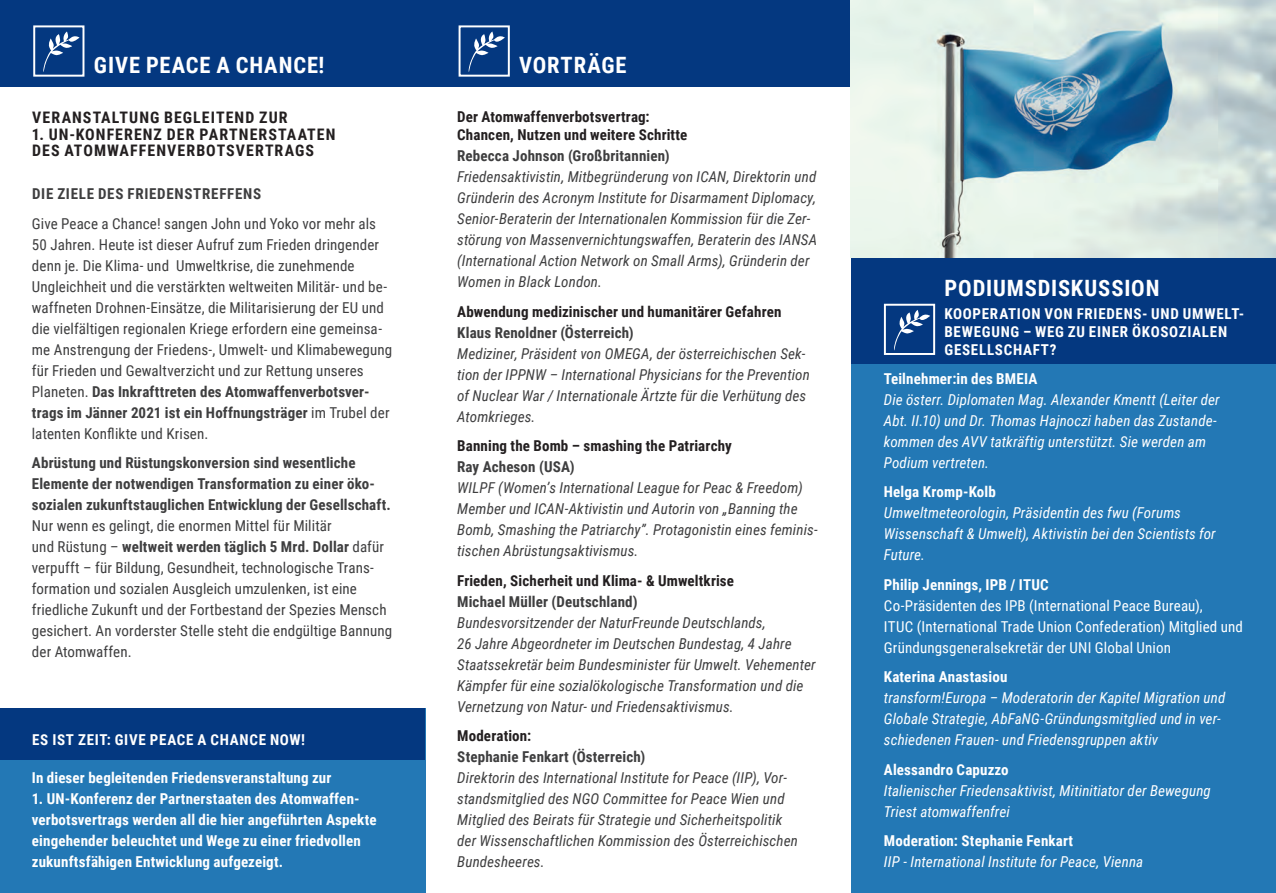
<style>
.page{position:relative;width:1276px;height:893px;background:#fff}
.page>*{position:absolute;margin:0;border:0;box-sizing:border-box;transform-origin:0 0}
.t1{font:700 22.5px "Roboto Condensed";letter-spacing:.04em;color:#fff}
.t2{font:700 15.9px/16.6px "Roboto Condensed";letter-spacing:.065em;color:#231f20}
.t3{font:italic 15px/21px "Roboto Condensed";letter-spacing:.005em;color:#3e3e3f}
.t4{font:15px/21px "Roboto Condensed";letter-spacing:.01em;color:#3e3e3f}
.t5{font:italic 15px/21px "Roboto Condensed";letter-spacing:.005em;color:#fff}
.t6{font:700 15px/21px "Roboto Condensed";letter-spacing:.01em;color:#fff}
.t7{font:700 15px/21px "Roboto Condensed";letter-spacing:.01em;color:#3e3e3f}
.t8{font:700 15px/18px "Roboto Condensed";letter-spacing:.01em;color:#231f20}
.t9{font:15px/21px "Roboto Condensed";letter-spacing:.01em;color:#fff}
.t10{font:700 15px/18px "Roboto Condensed";letter-spacing:.045em;color:#fff}
.t11{font:700 15px "Roboto Condensed";letter-spacing:.05em;color:#fff}
.t12{font:700 15px "Roboto Condensed";letter-spacing:.045em;color:#3e3e3f}
.s1{font-weight:700}
</style>
<div class="page">
<div style="left:0;top:708px;width:425px;height:185px;background:#2378b5"></div>
<div style="left:0;top:0;width:425px;height:87px;background:#043880"></div>
<div style="left:425px;top:0;width:434px;height:87px;background:#043880"></div>
<div style="left:850px;top:258px;width:426px;height:635px;background:#2378b5"></div>
<div style="left:850px;top:237px;width:426px;height:127px;background:#043880"></div>
<div style="left:0;top:708px;width:425px;height:51px;background:#043880"></div>
<div style="left:33px;top:25px;width:51px;height:52px;border:2px solid #fff"></div>
<svg style="left:43px;top:32px;width:36px;height:43px"></svg>
<div style="left:458px;top:25px;width:52px;height:52px;border:2px solid #fff"></div>
<svg style="left:468px;top:32px;width:37px;height:43px"></svg>
<img style="left:850px;top:0;width:426px;height:258px">
<div style="left:884px;top:304px;width:51px;height:51px;border:2px solid #fff"></div>
<svg style="left:893px;top:310px;width:37px;height:44px"></svg>
<h1 class="t1" style="left:94px;top:50px;width:232px">GIVE PEACE A CHANCE!</h1>
<h1 class="t1" style="left:519px;top:50px;width:109px">VORTRÄGE</h1>
<p class="t2" style="left:32px;top:108px;width:257px">VERANSTALTUNG BEGLEITEND ZUR</p>
<p class="t2" style="left:32px;top:125px;width:305px">1. UN-KONFERENZ DER PARTNERSTAATEN<br>DES ATOMWAFFENVERBOTSVERTRAGS</p>
<p class="t12" style="left:32px;top:183px;width:230px">DIE ZIELE DES FRIEDENSTREFFENS</p>
<p class="t4" style="left:32px;top:212px;width:362px">Give Peace a Chance! sangen John und Yoko vor mehr als 50 Jahren. Heute ist dieser Aufruf zum Frieden dringender denn je. Die Klima- und Umweltkrise, die zunehmende Ungleichheit und die verstärkten weltweiten Militär- und be&shy;waffneten Drohnen-Einsätze, die Militarisierung der EU und die vielfältigen regionalen Kriege erfordern eine gemeinsa&shy;me Anstrengung der Friedens-, Umwelt- und Klimabewegung für Frieden und Gewaltverzicht und zur Rettung unseres Planeten. <span class="s1">Das Inkrafttreten des Atomwaffenverbotsver&shy;trags im Jänner 2021 ist ein Hoffnungsträger</span> im Trubel der latenten Konflikte und Krisen.</p>
<p class="t7" style="left:32px;top:452px;width:360px">Abrüstung und Rüstungskonversion sind wesentliche<br>Elemente der notwendigen Transformation zu einer öko&shy;sozialen zukunftstauglichen Entwicklung der Gesellschaft.</p>
<p class="t4" style="left:32px;top:515px;width:362px">Nur wenn es gelingt, die enormen Mittel für Militär<br>und Rüstung – <span class="s1">weltweit werden täglich 5 Mrd. Dollar</span> dafür verpufft – für Bildung, Gesundheit, technologische Trans&shy;formation und sozialen Ausgleich umzulenken, ist eine friedliche Zukunft und der Fortbestand der Spezies Mensch gesichert. An vorderster Stelle steht die endgültige Bannung der Atomwaffen.</p>
<p class="t11" style="left:32px;top:729px;width:274px">ES IST ZEIT: GIVE PEACE A CHANCE NOW!</p>
<p class="t6" style="left:32px;top:767px;width:301px">In dieser begleitenden Friedensveranstaltung zur</p>
<p class="t6" style="left:32px;top:788px;width:346px">1. UN-Konferenz der Partnerstaaten des Atomwaffen&shy;verbotsvertrags werden all die hier angeführten Aspekte eingehender beleuchtet und Wege zu einer friedvollen zukunftsfähigen Entwicklung aufgezeigt.</p>
<p class="t8" style="left:457px;top:107px;width:232px">Der Atomwaffenverbotsvertrag:<br>Chancen, Nutzen und weitere Schritte</p>
<p class="t7" style="left:457px;top:145px;width:214px">Rebecca Johnson (Großbritannien)</p>
<p class="t3" style="left:457px;top:166px;width:361px">Friedensaktivistin, Mitbegründerung von ICAN, Direktorin und Gründerin des Acronym Institute for Disarmament Diplomacy, Senior-Beraterin der Internationalen Kommission für die Zer&shy;störung von Massenvernichtungswaffen, Beraterin des IANSA (International Action Network on Small Arms), Gründerin der Women in Black London.</p>
<p class="t8" style="left:457px;top:302px;width:326px">Abwendung medizinischer und humanitärer Gefahren</p>
<p class="t7" style="left:457px;top:321px;width:178px">Klaus Renoldner (Österreich)</p>
<p class="t3" style="left:457px;top:342px;width:354px">Mediziner, Präsident von OMEGA, der österreichischen Sek&shy;tion der IPPNW – International Physicians for the Prevention of Nuclear War / Internationale Ärtzte für die Verhütung des Atomkrieges.</p>
<p class="t8" style="left:457px;top:436px;width:276px">Banning the Bomb – smashing the Patriarchy</p>
<p class="t7" style="left:457px;top:456px;width:119px">Ray Acheson (USA)</p>
<p class="t3" style="left:457px;top:477px;width:362px">WILPF (Women’s International League for Peac &amp; Freedom)<br>Member und ICAN-Aktivistin und Autorin von „Banning the Bomb, Smashing the Patriarchy”. Protagonistin eines feminis&shy;tischen Abrüstungsaktivismus.</p>
<p class="t8" style="left:457px;top:571px;width:278px">Frieden, Sicherheit und Klima- &amp; Umweltkrise</p>
<p class="t7" style="left:457px;top:590px;width:182px">Michael Müller (Deutschland)</p>
<p class="t3" style="left:457px;top:611px;width:360px">Bundesvorsitzender der NaturFreunde Deutschlands,<br>26 Jahre Abgeordneter im Deutschen Bundestag, 4 Jahre Staatssekretär beim Bundesminister für Umwelt. Vehementer Kämpfer für eine sozialökologische Transformation und die Vernetzung von Natur- und Friedensaktivismus.</p>
<p class="t8" style="left:457px;top:726px;width:76px">Moderation:</p>
<p class="t7" style="left:457px;top:746px;width:190px">Stephanie Fenkart (Österreich)</p>
<p class="t3" style="left:457px;top:767px;width:342px">Direktorin des International Institute for Peace (IIP), Vor&shy;standsmitglied des NGO Committee for Peace Wien und Mitglied des Beirats für Strategie und Sicherheitspolitik der Wissenschaftlichen Kommission des Österreichischen Bundesheeres.</p>
<h1 class="t1" style="left:944px;top:272px;width:216px">PODIUMSDISKUSSION</h1>
<p class="t10" style="left:944px;top:304px;width:301px">KOOPERATION VON FRIEDENS- UND UMWELT-<br>BEWEGUNG – WEG ZU EINER ÖKOSOZIALEN<br>GESELLSCHAFT?</p>
<p class="t6" style="left:884px;top:367px;width:155px">Teilnehmer:in des BMEIA</p>
<p class="t5" style="left:884px;top:388px;width:337px">Die österr. Diplomaten Mag. Alexander Kmentt (Leiter der Abt. II.10) und Dr. Thomas Hajnoczi haben das Zustande&shy;kommen des AVV tatkräftig unterstützt. Sie werden am Podium vertreten.</p>
<p class="t6" style="left:884px;top:481px;width:113px">Helga Kromp-Kolb</p>
<p class="t5" style="left:884px;top:502px;width:333px">Umweltmeteorologin, Präsidentin des fwu (Forums<br>Wissenschaft &amp; Umwelt), Aktivistin bei den Scientists for<br>Future.</p>
<p class="t6" style="left:884px;top:573px;width:166px">Philip Jennings, IPB / ITUC</p>
<p class="t9" style="left:884px;top:594px;width:361px">Co-Präsidenten des IPB (International Peace Bureau),<br>ITUC (International Trade Union Confederation) Mitglied und<br>Gründungsgeneralsekretär der UNI Global Union</p>
<p class="t6" style="left:884px;top:666px;width:125px">Katerina Anastasiou</p>
<p class="t5" style="left:884px;top:687px;width:343px">transform!Europa – Moderatorin der Kapitel Migration und<br>Globale Strategie, AbFaNG-Gründungsmitglied und in ver&shy;schiedenen Frauen- und Friedensgruppen aktiv</p>
<p class="t6" style="left:884px;top:758px;width:126px">Alessandro Capuzzo</p>
<p class="t5" style="left:884px;top:779px;width:328px">Italienischer Friedensaktivist, Mitinitiator der Bewegung<br>Triest atomwaffenfrei</p>
<p class="t6" style="left:884px;top:830px;width:191px">Moderation: Stephanie Fenkart</p>
<p class="t5" style="left:884px;top:851px;width:261px">IIP - International Institute for Peace, Vienna</p>
</div>
